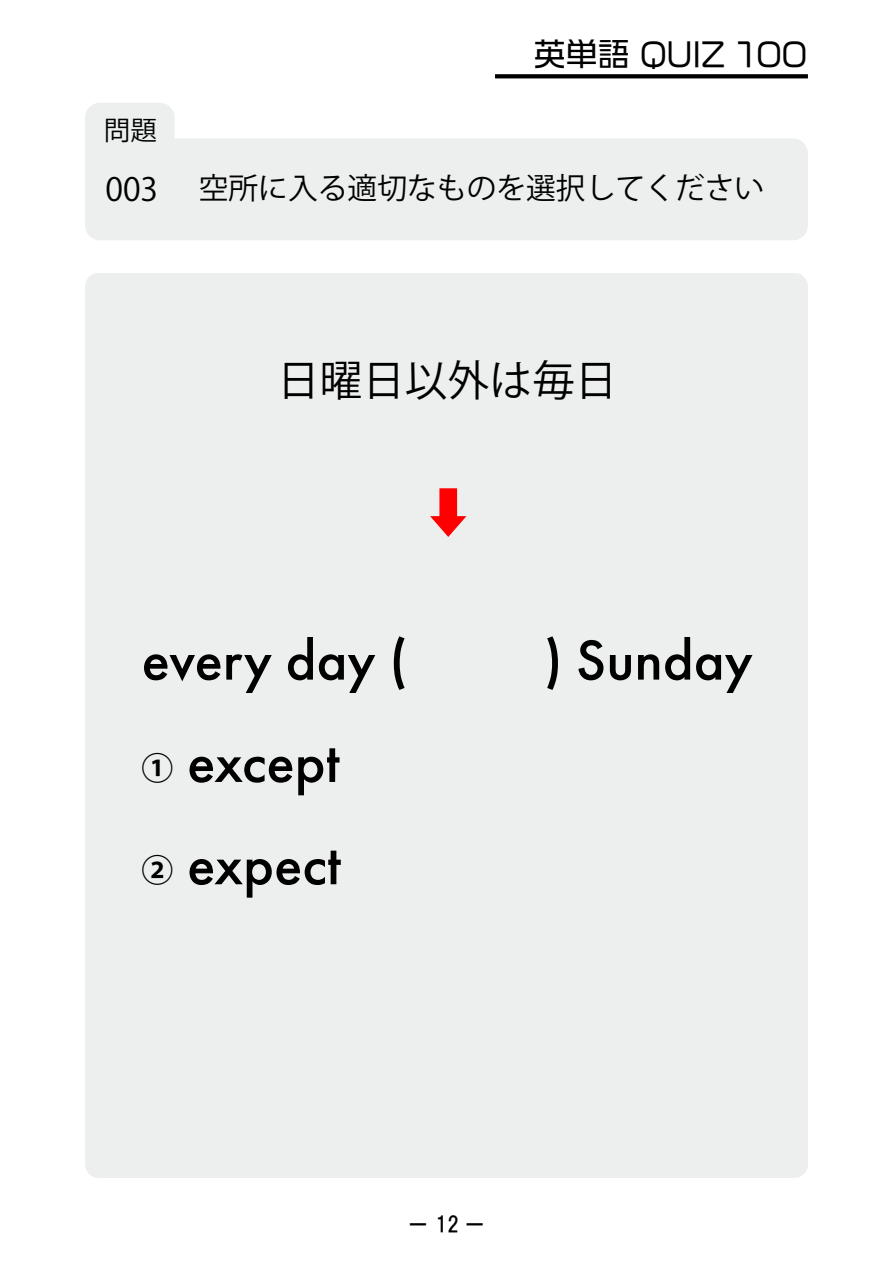
<style>
.page{position:relative;width:893px;height:1263px;background:#fff}
.page>*{position:absolute;margin:0;border:0;box-sizing:border-box;transform-origin:0 0}
.t1{font:500 58.5px/102.3px "Futura PT";color:#000}
.t2{font:53.1px "Koz Go Pr 6 N";color:#f00}
.t3{font:42.45px "Koz Go Pr 6 N";color:#000}
.t4{font:31.95px "VDL Logo Jr Regular";color:#000}
.t5{font:31.95px "Koz Go Pr 6 N";color:#000}
.t6{font:29.7px "Koz Go Pr 6 N";color:#000}
.t7{font:26.55px "Koz Go Pr 6 N";color:#000}
.t8{font:21.3px "HGP Gothic E";color:#000}
.s1{font-family:"Koz Go Pr 6 N";font-weight:700;font-size:31.95px}
</style>
<div class="page">
<div style="left:85px;top:273px;width:723px;height:905px;background:#edeeee;border-radius:14px"></div>
<div style="left:85px;top:139px;width:723px;height:101px;background:#edeeee;border-radius:15px"></div>
<div style="left:85px;top:103px;width:90px;height:107px;background:#edeeee;border-radius:15px"></div>
<svg style="left:495px;top:74px;width:313px;height:4px"></svg>
<p class="t7" style="left:104px;top:115px;width:55px">問題</p>
<p class="t5" style="left:106px;top:171px;width:54px">003</p>
<p class="t4" style="left:534px;top:32px;width:275px">英単語 QUIZ 100</p>
<p class="t6" style="left:199px;top:171px;width:567px">空所に入る適切なものを選択してください</p>
<p class="t3" style="left:277px;top:357px;width:342px">日曜日以外は毎日</p>
<p class="t2" style="left:477px;top:486px;width:55px;rotate:90deg">➡</p>
<p class="t1" style="left:142px;top:609px;width:268px">every day (</p>
<p class="t1" style="left:544px;top:609px;width:211px">) Sunday</p>
<p class="t1" style="left:142px;top:711px;width:201px"><span class="s1">①</span> except<br><span class="s1">②</span> expect</p>
<p class="t8" style="left:407px;top:1213px;width:79px">－ 12 －</p>
</div>
